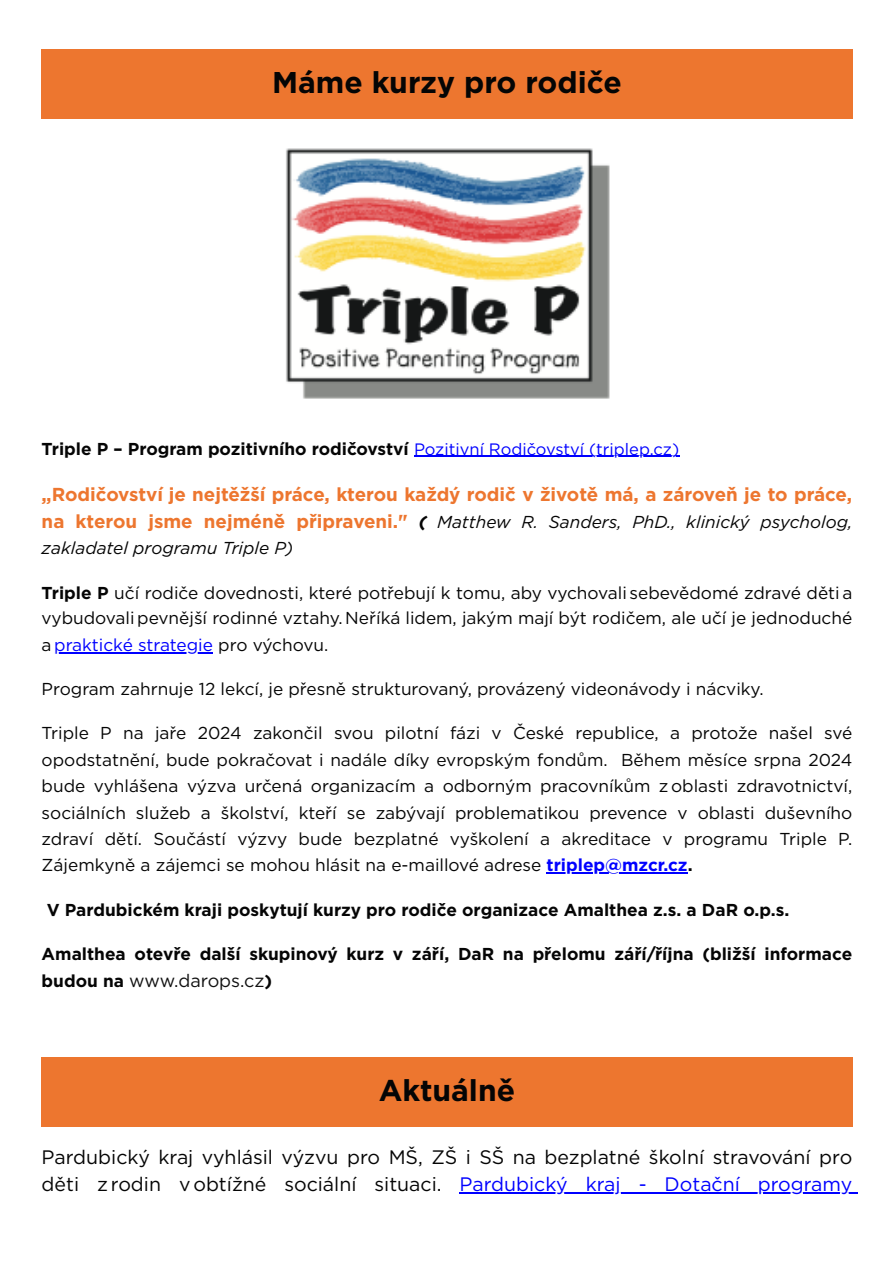
<style>
.page{position:relative;width:894px;height:1263px;background:#fff}
.page>*{position:absolute;margin:0;border:0;box-sizing:border-box;transform-origin:0 0}
.t1{font:700 30px "Gotham";color:#050505}
.t2{font:19.5px/27px "Gotham";color:#050505}
.t3{font:700 18.75px "Gotham";color:#ed762f}
.t4{font:18px "Gotham";color:#111}
.t5{font:17.25px/26.4px "Gotham";color:#050505;text-align:justify}
.t6{font:700 17.25px "Gotham";color:#050505}
.t7{font:italic 17.25px/25.8px "Gotham";color:#050505}
.s1{font-weight:400;font-size:16.5px;color:#00f}
.s2{font-weight:700;font-style:normal;font-size:18.75px;color:#ed762f}
.s3{font-weight:700}
.s4{color:#00f}
.s5{font-weight:700;color:#00f}
.s6{font-weight:700;font-size:17.25px;color:#050505}
</style>
<div class="page">
<hr style="left:414px;top:456px;width:265px;height:1px;background:#00f">
<hr style="left:54px;top:652px;width:159px;height:2px;background:#00f">
<hr style="left:546px;top:872px;width:122px;height:1px;background:#00f">
<svg style="left:668px;top:872px;width:19px;height:1px"></svg>
<hr style="left:459px;top:1192px;width:393px;height:2px;background:#00f">
<div style="left:42px;top:50px;width:810px;height:69px;background:#ed762f"></div>
<img style="left:286px;top:148px;width:324px;height:251px">
<div style="left:42px;top:1058px;width:810px;height:69px;background:#ed762f"></div>
<p class="t1" style="left:272px;top:65px;width:351px">Máme kurzy pro rodiče</p>
<p class="t6" style="left:42px;top:438px;width:639px">Triple P – Program pozitivního rodičovství <span class="s1">Pozitivní Rodičovství (triplep.cz)</span></p>
<p class="t3" style="left:42px;top:483px;width:811px">„Rodičovství je nejtěžší práce, kterou každý rodič v životě má, a zároveň je to práce,</p>
<p class="t7" style="left:42px;top:509px;width:811px"><span class="s2">na kterou jsme nejméně připraveni."</span> <span class="s3">(</span> Matthew R. Sanders, PhD., klinický psycholog, zakladatel programu Triple P)</p>
<p class="t5" style="left:42px;top:579px;width:811px"><span class="s3">Triple P</span> učí rodiče dovednosti, které potřebují k tomu, aby vychovali sebevědomé zdravé děti a vybudovalipevnější rodinné vztahy.Neříká lidem, jakým mají být rodičem, ale učí je jednoduché a<span class="s4">praktické strategie</span> pro výchovu.</p>
<p class="t5" style="left:42px;top:676px;width:723px">Program zahrnuje 12 lekcí, je přesně strukturovaný, provázený videonávody i nácviky.</p>
<p class="t5" style="left:42px;top:720px;width:811px">Triple P na jaře 2024 zakončil svou pilotní fázi v České republice, a protože našel své opodstatnění, bude pokračovat i nadále díky evropským fondům. Během měsíce srpna 2024 bude vyhlášena výzva určená organizacím a odborným pracovníkům zoblasti zdravotnictví, sociálních služeb a školství, kteří se zabývají problematikou prevence v oblasti duševního zdraví dětí. Součástí výzvy bude bezplatné vyškolení a akreditace v programu Triple P.<br>Zájemkyně a zájemci se mohou hlásit na e-maillové adrese <span class="s5">triplep@mzcr.cz</span><span class="s3">.</span></p>
<p class="t6" style="left:47px;top:899px;width:743px">V Pardubickém kraji poskytují kurzy pro rodiče organizace Amalthea z.s. a DaR o.p.s.</p>
<p class="t6" style="left:42px;top:943px;width:811px">Amalthea otevře další skupinový kurz v září, DaR na přelomu září/října (bližší informace</p>
<p class="t4" style="left:42px;top:969px;width:232px"><span class="s6">budou na</span> www.darops.cz<span class="s6">)</span></p>
<p class="t1" style="left:379px;top:1073px;width:138px">Aktuálně</p>
<p class="t2" style="left:42px;top:1144px;width:811px">Pardubický kraj vyhlásil výzvu pro MŠ, ZŠ i SŠ na bezplatné školní stravování pro děti z rodin vobtížné sociální situaci. <span class="s4">Pardubický kraj - Dotační programy</span></p>
</div>
